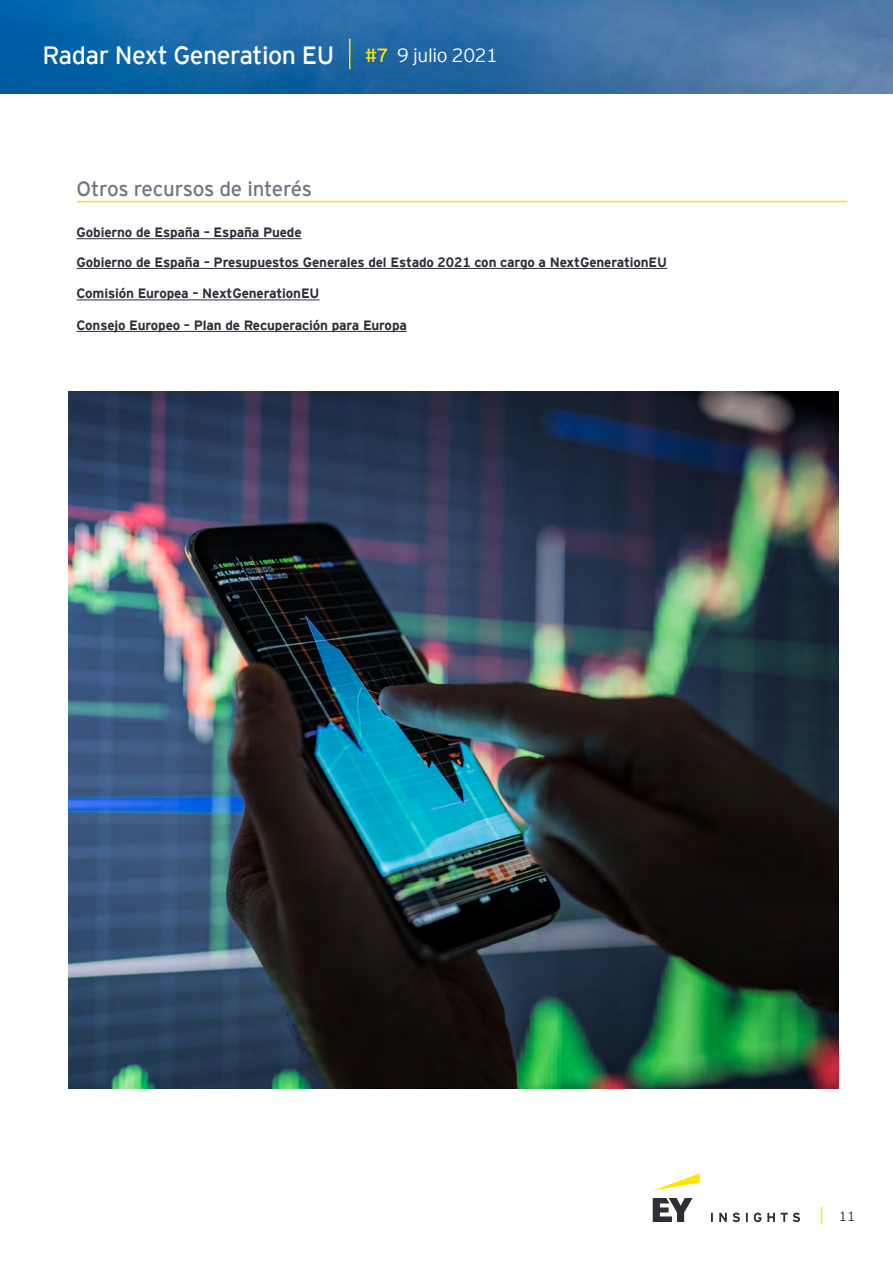
<style>
.page{position:relative;width:893px;height:1263px;background:#fff}
.page>*{position:absolute;margin:0;border:0;box-sizing:border-box;transform-origin:0 0}
.t1{font:24.9px "EY Interstate";letter-spacing:-.02em;color:#fff}
.Título_Grey{font:20.55px "EY Interstate";letter-spacing:-.015em;color:#747480}
.tÍTULO_BLACK{font:700 13.5px "EY Interstate";letter-spacing:-.01em;color:#2e2e38}
.t2{font:300 13.5px "EY Interstate";color:#2e2e38}
.s1{font-size:19.05px;color:#ffe600}
.s2{font-weight:300;font-size:19.05px}
</style>
<div class="page">
<svg style="left:652px;top:1173px;width:48px;height:18px"></svg>
<svg style="left:653px;top:1198px;width:40px;height:24px"></svg>
<svg style="left:711px;top:1212px;width:89px;height:10px"></svg>
<svg style="left:821px;top:1207px;width:1px;height:17px"></svg>
<img style="left:0;top:0;width:893px;height:94px">
<hr style="left:349px;top:39px;width:1px;height:30px;background:#ffe600">
<hr style="left:77px;top:238px;width:225px;height:1px;background:#2e2e38">
<hr style="left:77px;top:268px;width:590px;height:1px;background:#2e2e38">
<hr style="left:77px;top:300px;width:243px;height:1px;background:#2e2e38">
<hr style="left:77px;top:331px;width:330px;height:1px;background:#2e2e38">
<hr style="left:77px;top:201px;width:770px;height:1px;background:#ffe600">
<img style="left:69px;top:392px;width:769px;height:696px">
<h1 class="t1" style="left:43px;top:37px;width:457px">Radar Next Generation EU <span class="s1">#7</span> <span class="s2">9 julio 2021</span></h1>
<p class="Título_Grey" style="left:77px;top:175px;width:237px">Otros recursos de interés</p>
<p class="tÍTULO_BLACK" style="left:77px;top:223px;width:227px">Gobierno de España – España Puede</p>
<p class="tÍTULO_BLACK" style="left:77px;top:252px;width:592px">Gobierno de España – Presupuestos Generales del Estado 2021 con cargo a NextGenerationEU</p>
<p class="tÍTULO_BLACK" style="left:77px;top:284px;width:244px">Comisión Europea – NextGenerationEU</p>
<p class="tÍTULO_BLACK" style="left:77px;top:315px;width:332px">Consejo Europeo – Plan de Recuperación para Europa</p>
<p class="t2" style="left:839px;top:1207px;width:18px">11</p>
</div>
